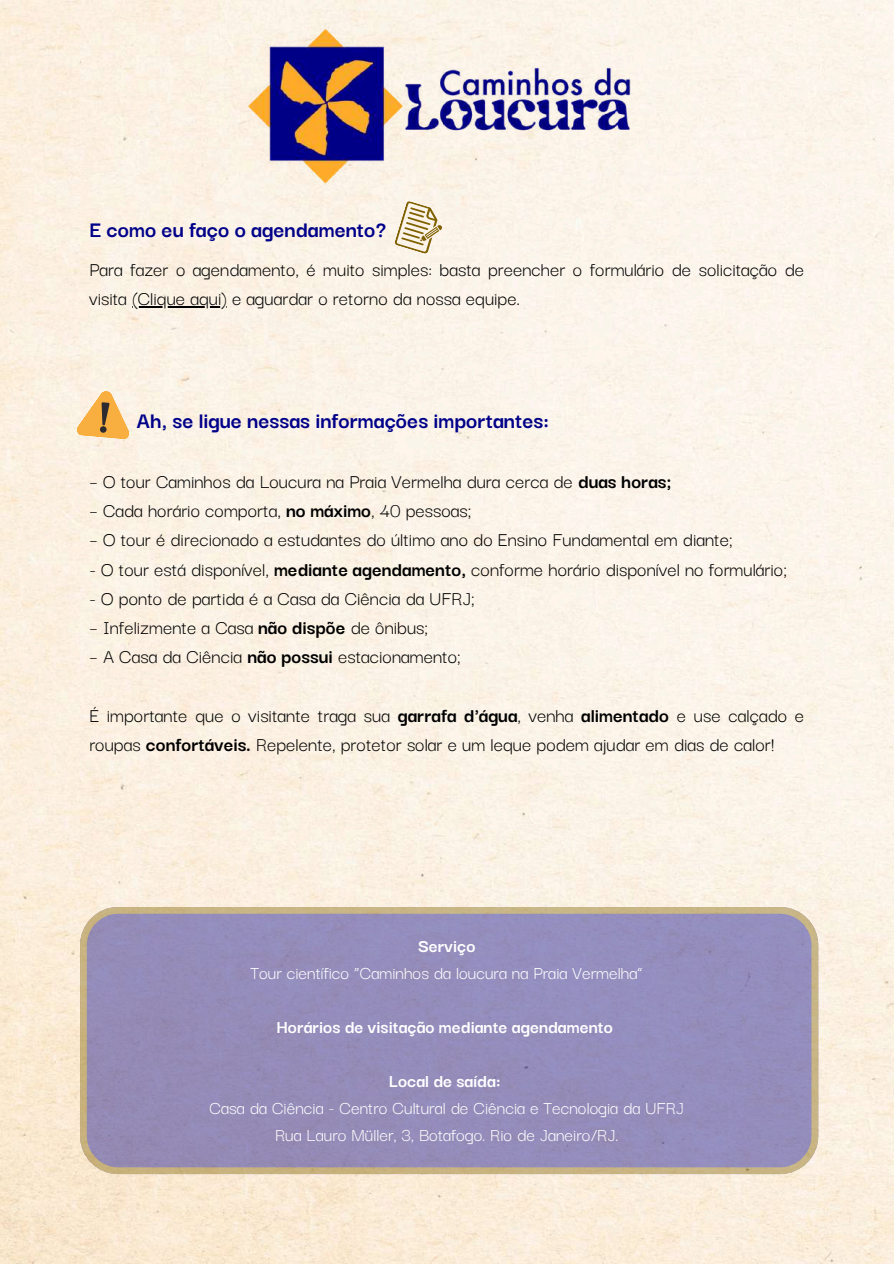
<style>
.page{position:relative;width:894px;height:1264px;background:#fff}
.page>*{position:absolute;margin:0;border:0;box-sizing:border-box;transform-origin:0 0}
.t1{font:700 24px "Darker Grotesque";color:#000089}
.t2{font:21px/29.2px "Darker Grotesque";color:#000}
.t3{font:19.5px/27px "Darker Grotesque";color:#fff;text-align:center}
.t4{font:700 19.5px "Darker Grotesque";color:#fff}
.s1{font-weight:700}
</style>
<div class="page">
<hr style="left:132px;top:306px;width:95px;height:2px;background:#000">
<img style="left:237px;top:0;width:423px;height:255px">
<svg style="left:80px;top:907px;width:738px;height:266px;background:#978fb6"></svg>
<svg style="left:75px;top:388px;width:59px;height:52px;background:#f2cb92"></svg>
<div style="left:100px;top:426px;width:7px;height:7px;background:#2e2b30;border-radius:50%"></div>
<svg style="left:394px;top:200px;width:48px;height:54px;background:#ded1b2"></svg>
<p class="t1" style="left:89px;top:211px;width:298px">E como eu faço o agendamento?</p>
<p class="t2" style="left:89px;top:253px;width:716px">Para fazer o agendamento, é muito simples: basta preencher o formulário de solicitação de visita (Clique aqui) e aguardar o retorno da nossa equipe.</p>
<p class="t1" style="left:137px;top:402px;width:414px">Ah, se ligue nessas informações importantes:</p>
<p class="t2" style="left:89px;top:465px;width:583px">– O tour Caminhos da Loucura na Praia Vermelha dura cerca de <span class="s1">duas horas;</span></p>
<p class="t2" style="left:89px;top:494px;width:383px">– Cada horário comporta, <span class="s1">no máximo</span>, 40 pessoas;</p>
<p class="t2" style="left:89px;top:523px;width:644px">– O tour é direcionado a estudantes do último ano do Ensino Fundamental em diante;</p>
<p class="t2" style="left:89px;top:553px;width:698px">- O tour está disponível, <span class="s1">mediante agendamento,</span> conforme horário disponível no formulário;</p>
<p class="t2" style="left:89px;top:582px;width:387px">- O ponto de partida é a Casa da Ciência da UFRJ;</p>
<p class="t2" style="left:89px;top:611px;width:340px">– Infelizmente a Casa <span class="s1">não dispõe</span> de ônibus;</p>
<p class="t2" style="left:89px;top:640px;width:373px">– A Casa da Ciência <span class="s1">não possui</span> estacionamento;</p>
<p class="t2" style="left:89px;top:699px;width:716px">É importante que o visitante traga sua <span class="s1">garrafa d'água</span>, venha <span class="s1">alimentado</span> e use calçado e roupas <span class="s1">confortáveis.</span> Repelente, protetor solar e um leque podem ajudar em dias de calor!</p>
<p class="t4" style="left:418px;top:930px;width:59px">Serviço</p>
<p class="t3" style="left:250px;top:957px;width:394px">Tour científico “Caminhos da loucura na Praia Vermelha”</p>
<p class="t4" style="left:276px;top:1011px;width:338px">Horários de visitação mediante agendamento</p>
<p class="t4" style="left:389px;top:1065px;width:113px">Local de saída:</p>
<p class="t3" style="left:209px;top:1092px;width:475px">Casa da Ciência - Centro Cultural de Ciência e Tecnologia da UFRJ<br>Rua Lauro Müller, 3, Botafogo. Rio de Janeiro/RJ.</p>
</div>
